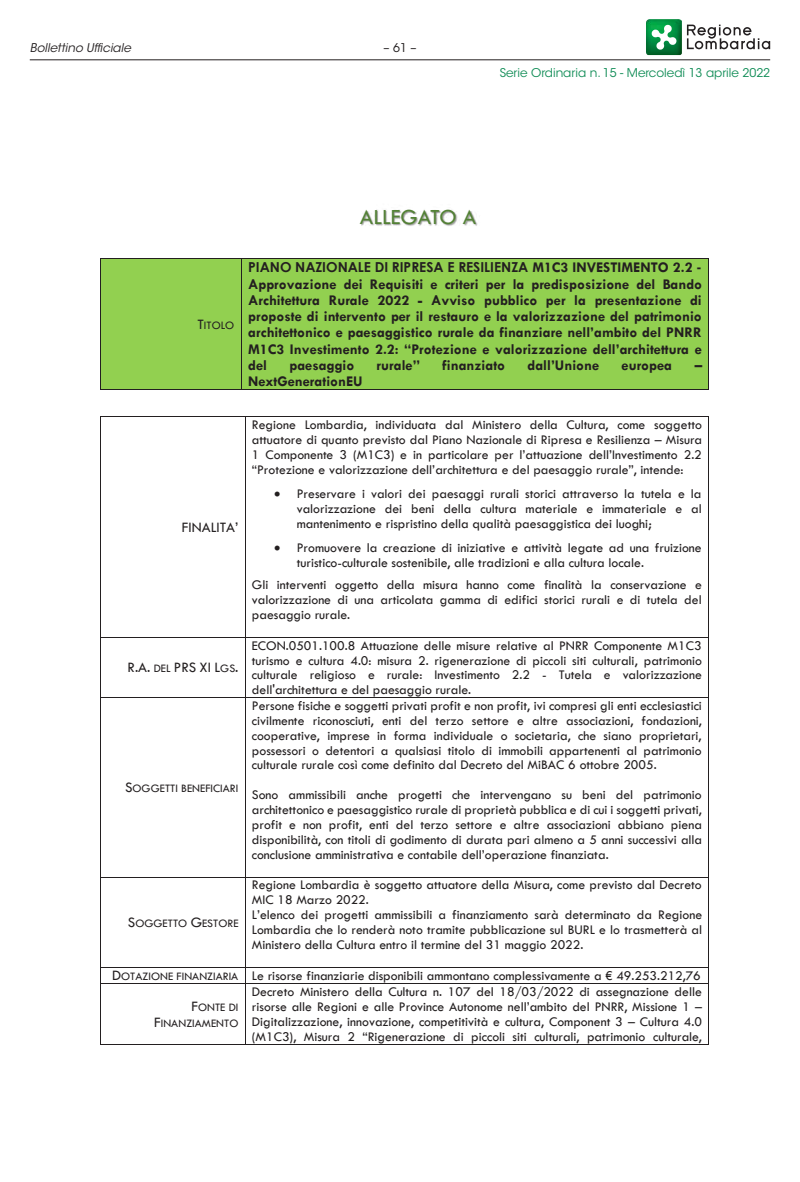
<style>
.page{position:relative;width:800px;height:1182px;background:#fff}
.page>*{position:absolute;margin:0;border:0;box-sizing:border-box;transform-origin:0 0}
.t1{font:22.35px "Tw Cen";color:#538135}
.t2{font:700 14.85px/16.2px "Tw Cen";color:#231f20;text-align:justify}
.t3{font:14.85px "Tw Cen";color:#231f20}
.t4{font:13.65px/14.9px "Tw Cen";color:#231f20;text-align:justify}
.t5{font:700 13.65px "Century Gothic";color:#231f20}
.t6{font:12px "ITC Avant Garde Std";color:#108c56}
.t7{font:italic 12px "ITC Avant Garde Std";color:#231f20}
.t8{font:12px "ITC Avant Garde Std";color:#231f20}
.t9{font:11.85px/16.2px "Tw Cen";letter-spacing:.005em;color:#231f20;text-align:right}
.s1{font-size:14.85px}
.s2{font-family:"Tw Cen";font-size:14.85px}
.s3{font-size:11.85px}
</style>
<div class="page">
<svg style="left:686px;top:25px;width:84px;height:24px"></svg>
<img style="left:646px;top:19px;width:35px;height:36px">
<svg style="left:651px;top:24px;width:25px;height:26px"></svg>
<hr style="left:30px;top:59px;width:740px;height:1px;background:#231f20">
<div style="left:101px;top:258px;width:140px;height:131px;background:#92d050"></div>
<div style="left:242px;top:258px;width:466px;height:131px;background:#92d050"></div>
<hr style="left:101px;top:258px;width:140px;height:1px;background:#231f20">
<hr style="left:242px;top:258px;width:466px;height:1px;background:#231f20">
<hr style="left:100px;top:258px;width:1px;height:131px;background:#231f20">
<hr style="left:101px;top:389px;width:140px;height:1px;background:#231f20">
<hr style="left:241px;top:258px;width:1px;height:131px;background:#231f20">
<hr style="left:242px;top:389px;width:466px;height:1px;background:#231f20">
<hr style="left:708px;top:258px;width:1px;height:131px;background:#231f20">
<hr style="left:101px;top:416px;width:144px;height:1px;background:#231f20">
<hr style="left:245px;top:416px;width:463px;height:1px;background:#231f20">
<hr style="left:100px;top:417px;width:1px;height:220px;background:#231f20">
<hr style="left:245px;top:417px;width:1px;height:220px;background:#231f20">
<hr style="left:708px;top:417px;width:1px;height:220px;background:#231f20">
<hr style="left:101px;top:637px;width:144px;height:1px;background:#231f20">
<hr style="left:245px;top:637px;width:463px;height:1px;background:#231f20">
<hr style="left:100px;top:637px;width:1px;height:60px;background:#231f20">
<hr style="left:245px;top:637px;width:1px;height:60px;background:#231f20">
<hr style="left:708px;top:637px;width:1px;height:60px;background:#231f20">
<hr style="left:101px;top:697px;width:144px;height:1px;background:#231f20">
<hr style="left:245px;top:697px;width:463px;height:1px;background:#231f20">
<hr style="left:100px;top:698px;width:1px;height:178px;background:#231f20">
<hr style="left:245px;top:698px;width:1px;height:178px;background:#231f20">
<hr style="left:708px;top:698px;width:1px;height:178px;background:#231f20">
<hr style="left:101px;top:876px;width:144px;height:1px;background:#231f20">
<hr style="left:245px;top:876px;width:463px;height:1px;background:#231f20">
<hr style="left:100px;top:877px;width:1px;height:89px;background:#231f20">
<hr style="left:245px;top:877px;width:1px;height:89px;background:#231f20">
<hr style="left:708px;top:877px;width:1px;height:89px;background:#231f20">
<hr style="left:101px;top:966px;width:144px;height:1px;background:#231f20">
<hr style="left:245px;top:966px;width:463px;height:1px;background:#231f20">
<svg style="left:100px;top:966px;width:1px;height:18px"></svg>
<hr style="left:101px;top:983px;width:144px;height:1px;background:#231f20">
<svg style="left:245px;top:967px;width:1px;height:16px"></svg>
<hr style="left:245px;top:983px;width:463px;height:1px;background:#231f20">
<svg style="left:708px;top:966px;width:1px;height:18px"></svg>
<hr style="left:100px;top:984px;width:1px;height:59px;background:#231f20">
<hr style="left:101px;top:1043px;width:144px;height:1px;background:#231f20">
<hr style="left:245px;top:984px;width:1px;height:59px;background:#231f20">
<hr style="left:245px;top:1043px;width:463px;height:1px;background:#231f20">
<hr style="left:708px;top:984px;width:1px;height:59px;background:#231f20">
<img style="left:361px;top:209px;width:117px;height:17px">
<p class="t7" style="left:30px;top:40px;width:103px">Bollettino Ufficiale</p>
<p class="t8" style="left:383px;top:40px;width:34px">– 61 –</p>
<p class="t6" style="left:499px;top:65px;width:272px">Serie Ordinaria n. 15 - Mercoledì 13 aprile 2022</p>
<p class="t1" style="left:360px;top:203px;width:118px">ALLEGATO A</p>
<p class="t9" style="left:197px;top:317px;width:38px"><span class="s1">T</span>ITOLO</p>
<p class="t5" style="left:248px;top:257px;width:455px">PIANO NAZIONALE DI RIPRESA E RESILIENZA <span class="s2">M1C3 INVESTIMENTO 2.2</span> -</p>
<p class="t2" style="left:248px;top:275px;width:455px">Approvazione dei Requisiti e criteri per la predisposizione del Bando Architettura Rurale 2022 - Avviso pubblico per la presentazione di proposte di intervento per il restauro e la valorizzazione del patrimonio architettonico e paesaggistico rurale da finanziare nell’ambito del PNRR M1C3 Investimento 2.2: “Protezione e valorizzazione dell’architettura e del</p>
<p class="t2" style="left:289px;top:356px;width:66px">paesaggio</p>
<p class="t2" style="left:376px;top:356px;width:45px">rurale”</p>
<p class="t2" style="left:442px;top:356px;width:64px">finanziato</p>
<p class="t2" style="left:527px;top:356px;width:73px">dall’Unione</p>
<p class="t2" style="left:621px;top:356px;width:52px">europea</p>
<p class="t2" style="left:694px;top:356px;width:9px">–</p>
<p class="t2" style="left:248px;top:373px;width:116px">NextGenerationEU</p>
<p class="t3" style="left:182px;top:518px;width:58px">FINALITA’</p>
<p class="t3" style="left:127px;top:658px;width:112px">R.A. <span class="s3">DEL</span> PRS XI L<span class="s3">GS</span>.</p>
<p class="t9" style="left:125px;top:780px;width:115px"><span class="s1">S</span>OGGETTI BENEFICIARI</p>
<p class="t4" style="left:252px;top:417px;width:451px">Regione Lombardia, individuata dal Ministero della Cultura, come soggetto attuatore di quanto previsto dal Piano Nazionale di Ripresa e Resilienza – Misura 1 Componente 3 (M1C3) e in particolare per l’attuazione dell’Investimento 2.2 “Protezione e valorizzazione dell’architettura e del paesaggio rurale”, intende:</p>
<p class="t4" style="left:296px;top:486px;width:406px;text-indent:-22px">• Preservare i valori dei paesaggi rurali storici attraverso la tutela e la valorizzazione dei beni della cultura materiale e immateriale e al mantenimento e rispristino della qualità paesaggistica dei luoghi;</p>
<p class="t4" style="left:296px;top:540px;width:406px;text-indent:-22px">• Promuovere la creazione di iniziative e attività legate ad una fruizione turistico-culturale sostenibile, alle tradizioni e alla cultura locale.</p>
<p class="t4" style="left:252px;top:577px;width:451px">Gli interventi oggetto della misura hanno come finalità la conservazione e valorizzazione di una articolata gamma di edifici storici rurali e di tutela del paesaggio rurale.</p>
<p class="t4" style="left:252px;top:637px;width:451px">ECON.0501.100.8 Attuazione delle misure relative al PNRR Componente M1C3 turismo e cultura 4.0: misura 2. rigenerazione di piccoli siti culturali, patrimonio culturale religioso e rurale: Investimento 2.2 - Tutela e valorizzazione dell'architettura e del paesaggio rurale.</p>
<p class="t4" style="left:252px;top:698px;width:451px">Persone fisiche e soggetti privati profit e non profit, ivi compresi gli enti ecclesiastici civilmente riconosciuti, enti del terzo settore e altre associazioni, fondazioni, cooperative, imprese in forma individuale o societaria, che siano proprietari, possessori o detentori a qualsiasi titolo di immobili appartenenti al patrimonio culturale rurale così come definito dal Decreto del MiBAC 6 ottobre 2005.</p>
<p class="t4" style="left:252px;top:787px;width:451px">Sono ammissibili anche progetti che intervengano su beni del patrimonio architettonico e paesaggistico rurale di proprietà pubblica e di cui i soggetti privati, profit e non profit, enti del terzo settore e altre associazioni abbiano piena disponibilità, con titoli di godimento di durata pari almeno a 5 anni successivi alla conclusione amministrativa e contabile dell’operazione finanziata.</p>
<p class="t4" style="left:252px;top:877px;width:452px;text-align:left">Regione Lombardia è soggetto attuatore della Misura, come previsto dal Decreto MIC 18 Marzo 2022.<br>L’elenco dei progetti ammissibili a finanziamento sarà determinato da Regione Lombardia che lo renderà noto tramite pubblicazione sul BURL e lo trasmetterà al Ministero della Cultura entro il termine del 31 maggio 2022.</p>
<p class="t4" style="left:112px;top:967px;width:590px"><span class="s1">D</span><span class="s3">OTAZIONE FINANZIARIA</span> Le risorse finanziarie disponibili ammontano complessivamente a € 49.253.212,76</p>
<p class="t9" style="left:154px;top:998px;width:86px"><span class="s1">F</span>ONTE DI<br><span class="s1">F</span>INANZIAMENTO</p>
<p class="t9" style="left:128px;top:914px;width:112px"><span class="s1">S</span>OGGETTO <span class="s1">G</span>ESTORE</p>
<p class="t4" style="left:252px;top:984px;width:451px">Decreto Ministero della Cultura n. 107 del 18/03/2022 di assegnazione delle risorse alle Regioni e alle Province Autonome nell’ambito del PNRR, Missione 1 – Digitalizzazione, innovazione, competitività e cultura, Component 3 – Cultura 4.0 (M1C3), Misura 2 “Rigenerazione di piccoli siti culturali, patrimonio culturale,</p>
</div>
